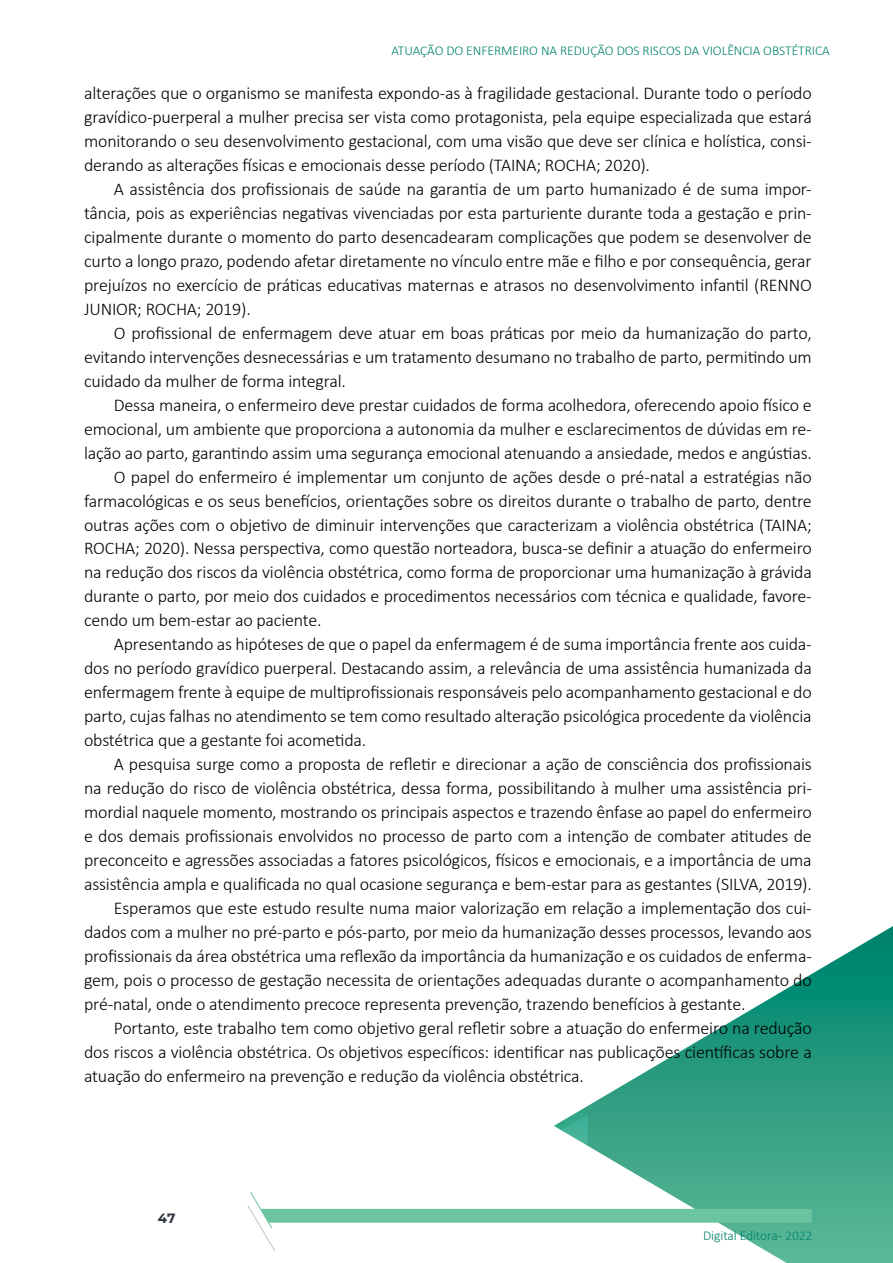
<style>
.page{position:relative;width:893px;height:1263px;background:#fff}
.page>*{position:absolute;margin:0;border:0;box-sizing:border-box;transform-origin:0 0}
.t1{font:300 18px/24px "Calibri";letter-spacing:-.01em;color:#000;text-align:justify}
.t2{font:300 13.5px "Calibri";letter-spacing:-.005em;color:#00826b}
.t3{font:700 13.5px "Montserrat";color:#2e333c}
</style>
<div class="page">
<svg style="left:688px;top:926px;width:205px;height:337px"></svg>
<svg style="left:247px;top:1047px;width:565px;height:216px"></svg>
<p class="t2" style="left:391px;top:42px;width:440px">ATUAÇÃO DO ENFERMEIRO NA REDUÇÃO DOS RISCOS DA VIOLÊNCIA OBSTÉTRICA</p>
<p class="t1" style="left:84px;top:80px;width:729px">alterações que o organismo se manifesta expondo-as à fragilidade gestacional. Durante todo o período gravídico-puerperal a mulher precisa ser vista como protagonista, pela equipe especializada que estará monitorando o seu desenvolvimento gestacional, com uma visão que deve ser clínica e holística, consi&shy;derando as alterações físicas e emocionais desse período (TAINA; ROCHA; 2020).</p>
<p class="t1" style="left:84px;top:176px;width:729px;text-indent:30px">A assistência dos profissionais de saúde na garantia de um parto humanizado é de suma impor&shy;tância, pois as experiências negativas vivenciadas por esta parturiente durante toda a gestação e prin&shy;cipalmente durante o momento do parto desencadearam complicações que podem se desenvolver de curto a longo prazo, podendo afetar diretamente no vínculo entre mãe e filho e por consequência, gerar prejuízos no exercício de práticas educativas maternas e atrasos no desenvolvimento infantil (RENNO JUNIOR; ROCHA; 2019).</p>
<p class="t1" style="left:84px;top:320px;width:729px;text-indent:30px">O profissional de enfermagem deve atuar em boas práticas por meio da humanização do parto, evitando intervenções desnecessárias e um tratamento desumano no trabalho de parto, permitindo um cuidado da mulher de forma integral.</p>
<p class="t1" style="left:114px;top:392px;width:699px">Dessa maneira, o enfermeiro deve prestar cuidados de forma acolhedora, oferecendo apoio físico e</p>
<p class="t1" style="left:84px;top:416px;width:729px">emocional, um ambiente que proporciona a autonomia da mulher e esclarecimentos de dúvidas em re-</p>
<p class="t1" style="left:84px;top:440px;width:729px">lação ao parto, garantindo assim uma segurança emocional atenuando a ansiedade, medos e angústias.</p>
<p class="t1" style="left:114px;top:464px;width:699px">O papel do enfermeiro é implementar um conjunto de ações desde o pré-natal a estratégias não</p>
<p class="t1" style="left:84px;top:488px;width:729px">farmacológicas e os seus benefícios, orientações sobre os direitos durante o trabalho de parto, dentre</p>
<p class="t1" style="left:84px;top:512px;width:729px">outras ações com o objetivo de diminuir intervenções que caracterizam a violência obstétrica (TAINA;</p>
<p class="t1" style="left:84px;top:536px;width:729px">ROCHA; 2020). Nessa perspectiva, como questão norteadora, busca-se definir a atuação do enfermeiro</p>
<p class="t1" style="left:84px;top:560px;width:729px">na redução dos riscos da violência obstétrica, como forma de proporcionar uma humanização à grávida</p>
<p class="t1" style="left:84px;top:584px;width:729px">durante o parto, por meio dos cuidados e procedimentos necessários com técnica e qualidade, favore-</p>
<p class="t1" style="left:84px;top:608px;width:239px">cendo um bem-estar ao paciente.</p>
<p class="t1" style="left:114px;top:632px;width:699px">Apresentando as hipóteses de que o papel da enfermagem é de suma importância frente aos cuida-</p>
<p class="t1" style="left:84px;top:656px;width:729px">dos no período gravídico puerperal. Destacando assim, a relevância de uma assistência humanizada da</p>
<p class="t1" style="left:84px;top:680px;width:729px">enfermagem frente à equipe de multiprofissionais responsáveis pelo acompanhamento gestacional e do</p>
<p class="t1" style="left:84px;top:704px;width:729px">parto, cujas falhas no atendimento se tem como resultado alteração psicológica procedente da violência</p>
<p class="t1" style="left:84px;top:728px;width:284px">obstétrica que a gestante foi acometida.</p>
<p class="t1" style="left:114px;top:752px;width:699px">A pesquisa surge como a proposta de refletir e direcionar a ação de consciência dos profissionais</p>
<p class="t1" style="left:84px;top:776px;width:729px">na redução do risco de violência obstétrica, dessa forma, possibilitando à mulher uma assistência pri-</p>
<p class="t1" style="left:84px;top:800px;width:729px">mordial naquele momento, mostrando os principais aspectos e trazendo ênfase ao papel do enfermeiro</p>
<p class="t1" style="left:84px;top:824px;width:729px">e dos demais profissionais envolvidos no processo de parto com a intenção de combater atitudes de</p>
<p class="t1" style="left:84px;top:848px;width:729px">preconceito e agressões associadas a fatores psicológicos, físicos e emocionais, e a importância de uma</p>
<p class="t1" style="left:84px;top:872px;width:729px">assistência ampla e qualificada no qual ocasione segurança e bem-estar para as gestantes (SILVA, 2019).</p>
<p class="t1" style="left:114px;top:896px;width:699px">Esperamos que este estudo resulte numa maior valorização em relação a implementação dos cui-</p>
<p class="t1" style="left:84px;top:920px;width:729px">dados com a mulher no pré-parto e pós-parto, por meio da humanização desses processos, levando aos</p>
<p class="t1" style="left:84px;top:944px;width:729px">profissionais da área obstétrica uma reflexão da importância da humanização e os cuidados de enferma-</p>
<p class="t1" style="left:84px;top:968px;width:729px">gem, pois o processo de gestação necessita de orientações adequadas durante o acompanhamento do</p>
<p class="t1" style="left:84px;top:992px;width:663px">pré-natal, onde o atendimento precoce representa prevenção, trazendo benefícios à gestante.</p>
<p class="t1" style="left:114px;top:1016px;width:699px">Portanto, este trabalho tem como objetivo geral refletir sobre a atuação do enfermeiro na redução</p>
<p class="t1" style="left:84px;top:1040px;width:729px">dos riscos a violência obstétrica. Os objetivos específicos: identificar nas publicações científicas sobre a</p>
<p class="t1" style="left:84px;top:1064px;width:501px">atuação do enfermeiro na prevenção e redução da violência obstétrica.</p>
<p class="t3" style="left:158px;top:1209px;width:19px">47</p>
<p class="t2" style="left:703px;top:1227px;width:111px">Digital Editora - 2022</p>
</div>
